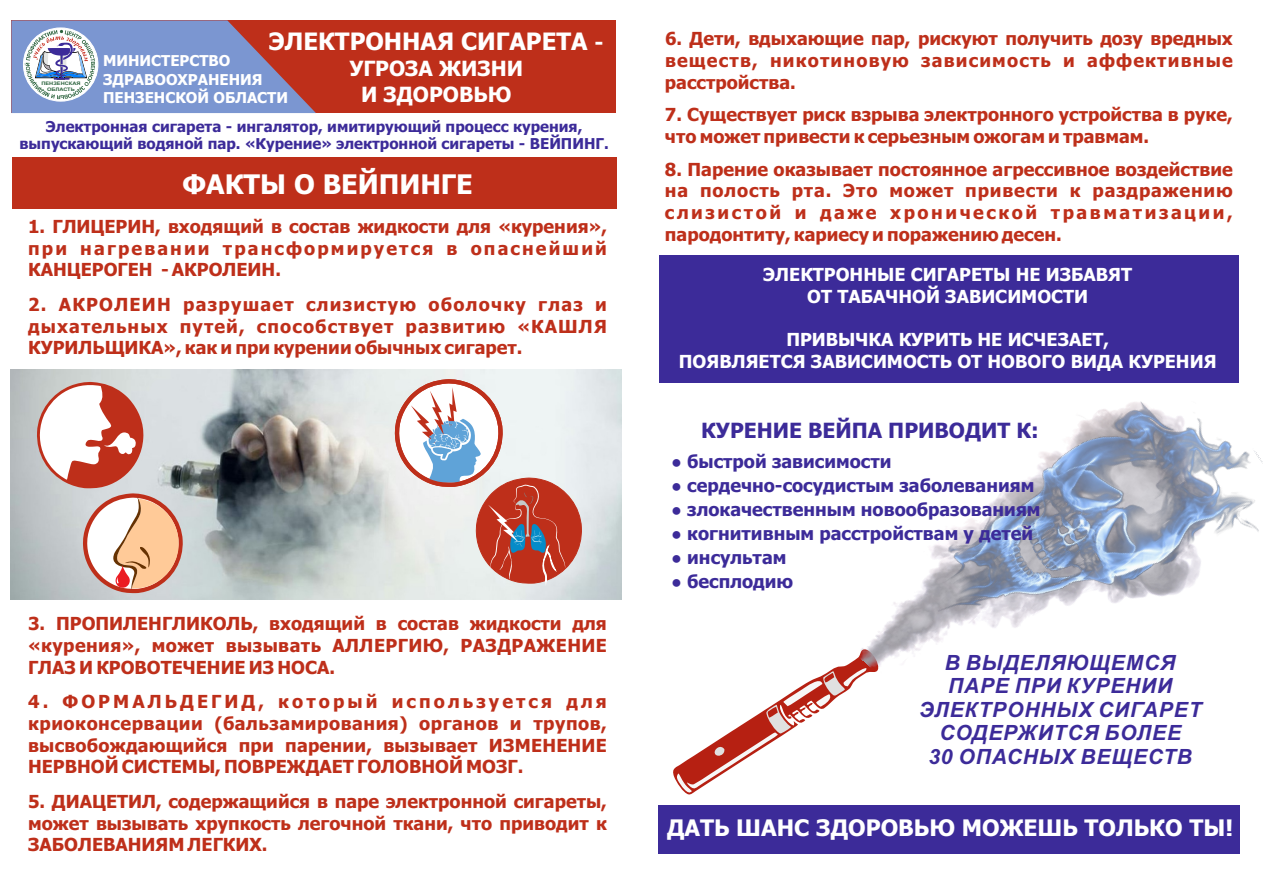
<style>
.page{position:relative;width:1263px;height:893px;background:#fff}
.page>*{position:absolute;margin:0;border:0;box-sizing:border-box;transform-origin:0 0}
.t1{font:700 27px "Tahoma";color:#fff}
.t2{font:700 24px "Tahoma";color:#fff}
.t3{font:700 22.8px "Tahoma";color:#fff}
.t4{font:italic 700 21px/23.4px "Arial";letter-spacing:.04em;color:#3c2b99;text-align:center}
.t5{font:700 21px "Tahoma";color:#3c2b99}
.t6{font:700 21px/25.3px "Tahoma";color:#fff;text-align:center}
.t7{font:700 18px/21.8px "Tahoma";color:#be2f1a;text-align:justify}
.t8{font:700 18px "Tahoma";color:#3c2b99}
.t9{font:700 18px/21.8px "Tahoma";color:#fff;text-align:center}
.t10{font:700 15px/17.2px "Tahoma";color:#3c2b99;text-align:center}
.t11{font:700 15px/18.1px "Tahoma";color:#fff}
.t12{font:700 4.8px/5.4px "Arial";color:#2a623c;text-align:center;scale:1.18 1}
.s1{font-size:21px}
.s2{font-family:"Arial";font-weight:400}
</style>
<div class="page">
<div style="left:12px;top:157px;width:605px;height:52px;background:#be2f1a"></div>
<div style="left:11px;top:20px;width:605px;height:93px;background:#be2f1a"></div>
<img style="left:11px;top:369px;width:610px;height:230px">
<svg style="left:11px;top:20px;width:305px;height:93px;background:#908eb6"></svg>
<svg style="left:36px;top:381px;width:148px;height:215px"></svg>
<svg style="left:394px;top:377px;width:188px;height:206px"></svg>
<div style="left:660px;top:255px;width:579px;height:127px;background:#3c2b99"></div>
<svg style="left:673px;top:678px;width:142px;height:117px"></svg>
<img style="left:815px;top:382px;width:59px;height:332px">
<img style="left:874px;top:382px;width:389px;height:290px">
<div style="left:658px;top:805px;width:581px;height:48px;background:#3c2b99"></div>
<p class="t12" style="left:41px;top:81px;width:35px">ПЕНЗЕНСКАЯ<br>ОБЛАСТЬ</p>
<h2 class="t2" style="left:269px;top:32px;width:336px">ЭЛЕКТРОННАЯ СИГАРЕТА <span class="s1">-</span></h2>
<p class="t6" style="left:349px;top:58px;width:175px">УГРОЗА ЖИЗНИ<br>И ЗДОРОВЬЮ</p>
<p class="t11" style="left:103px;top:53px;width:187px">МИНИСТЕРСТВО<br>ЗДРАВООХРАНЕНИЯ<br>ПЕНЗЕНСКОЙ ОБЛАСТИ</p>
<p class="t10" style="left:20px;top:119px;width:591px">Электронная сигарета - ингалятор, имитирующий процесс курения, выпускающий водяной пар. «Курение» электронной сигареты - ВЕЙПИНГ.</p>
<h1 class="t1" style="left:183px;top:173px;width:292px">ФАКТЫ О ВЕЙПИНГЕ</h1>
<p class="t7" style="left:28px;top:217px;width:580px">1. ГЛИЦЕРИН, входящий в состав жидкости для «курения», при нагревании трансформируется в опаснейший КАНЦЕРОГЕН - АКРОЛЕИН.</p>
<p class="t7" style="left:28px;top:295px;width:580px">2. АКРОЛЕИН разрушает слизистую оболочку глаз и дыхательных путей, способствует развитию «КАШЛЯ КУРИЛЬЩИКА», как и при курении обычных сигарет.</p>
<p class="t7" style="left:28px;top:614px;width:580px">3. ПРОПИЛЕНГЛИКОЛЬ, входящий в состав жидкости для «курения», может вызывать АЛЛЕРГИЮ, РАЗДРАЖЕНИЕ ГЛАЗ И КРОВОТЕЧЕНИЕ ИЗ НОСА.</p>
<p class="t7" style="left:28px;top:692px;width:580px">4. ФОРМАЛЬДЕГИД, который используется для криоконсервации (бальзамирования) органов и трупов, высвобождающийся при парении, вызывает ИЗМЕНЕНИЕ НЕРВНОЙ СИСТЕМЫ, ПОВРЕЖДАЕТ ГОЛОВНОЙ МОЗГ.</p>
<p class="t7" style="left:28px;top:792px;width:580px">5. ДИАЦЕТИЛ, содержащийся в паре электронной сигареты, может вызывать хрупкость легочной ткани, что приводит к ЗАБОЛЕВАНИЯМ ЛЕГКИХ.</p>
<p class="t7" style="left:665px;top:29px;width:569px">6. Дети, вдыхающие пар, рискуют получить дозу вредных веществ, никотиновую зависимость и аффективные расстройства.</p>
<p class="t7" style="left:665px;top:105px;width:569px">7. Существует риск взрыва электронного устройства в руке, что может привести к серьезным ожогам и травмам.</p>
<p class="t7" style="left:665px;top:160px;width:569px">8. Парение оказывает постоянное агрессивное воздействие на полость рта. Это может привести к раздражению слизистой и даже хронической травматизации, пародонтиту, кариесу и поражению десен.</p>
<p class="t9" style="left:763px;top:265px;width:370px">ЭЛЕКТРОННЫЕ СИГАРЕТЫ НЕ ИЗБАВЯТ<br>ОТ ТАБАЧНОЙ ЗАВИСИМОСТИ</p>
<p class="t9" style="left:679px;top:330px;width:539px">ПРИВЫЧКА КУРИТЬ НЕ ИСЧЕЗАЕТ,<br>ПОЯВЛЯЕТСЯ ЗАВИСИМОСТЬ ОТ НОВОГО ВИДА КУРЕНИЯ</p>
<p class="t5" style="left:701px;top:422px;width:339px">КУРЕНИЕ ВЕЙПА ПРИВОДИТ К:</p>
<p class="t8" style="left:671px;top:455px;width:222px"><span class="s2">●</span> быстрой зависимости</p>
<p class="t8" style="left:671px;top:479px;width:365px"><span class="s2">●</span> сердечно-сосудистым заболеваниям</p>
<p class="t8" style="left:671px;top:503px;width:371px"><span class="s2">●</span> злокачественным новообразованиям</p>
<p class="t8" style="left:671px;top:527px;width:364px"><span class="s2">●</span> когнитивным расстройствам у детей</p>
<p class="t8" style="left:671px;top:551px;width:117px"><span class="s2">●</span> инсультам</p>
<p class="t8" style="left:671px;top:575px;width:124px"><span class="s2">●</span> бесплодию</p>
<p class="t4" style="left:919px;top:653px;width:284px">В ВЫДЕЛЯЮЩЕМСЯ<br>ПАРЕ ПРИ КУРЕНИИ<br>ЭЛЕКТРОННЫХ СИГАРЕТ<br>СОДЕРЖИТСЯ БОЛЕЕ<br>30 ОПАСНЫХ ВЕЩЕСТВ</p>
<p class="t3" style="left:667px;top:819px;width:568px">ДАТЬ ШАНС ЗДОРОВЬЮ МОЖЕШЬ ТОЛЬКО ТЫ!</p>
</div>
